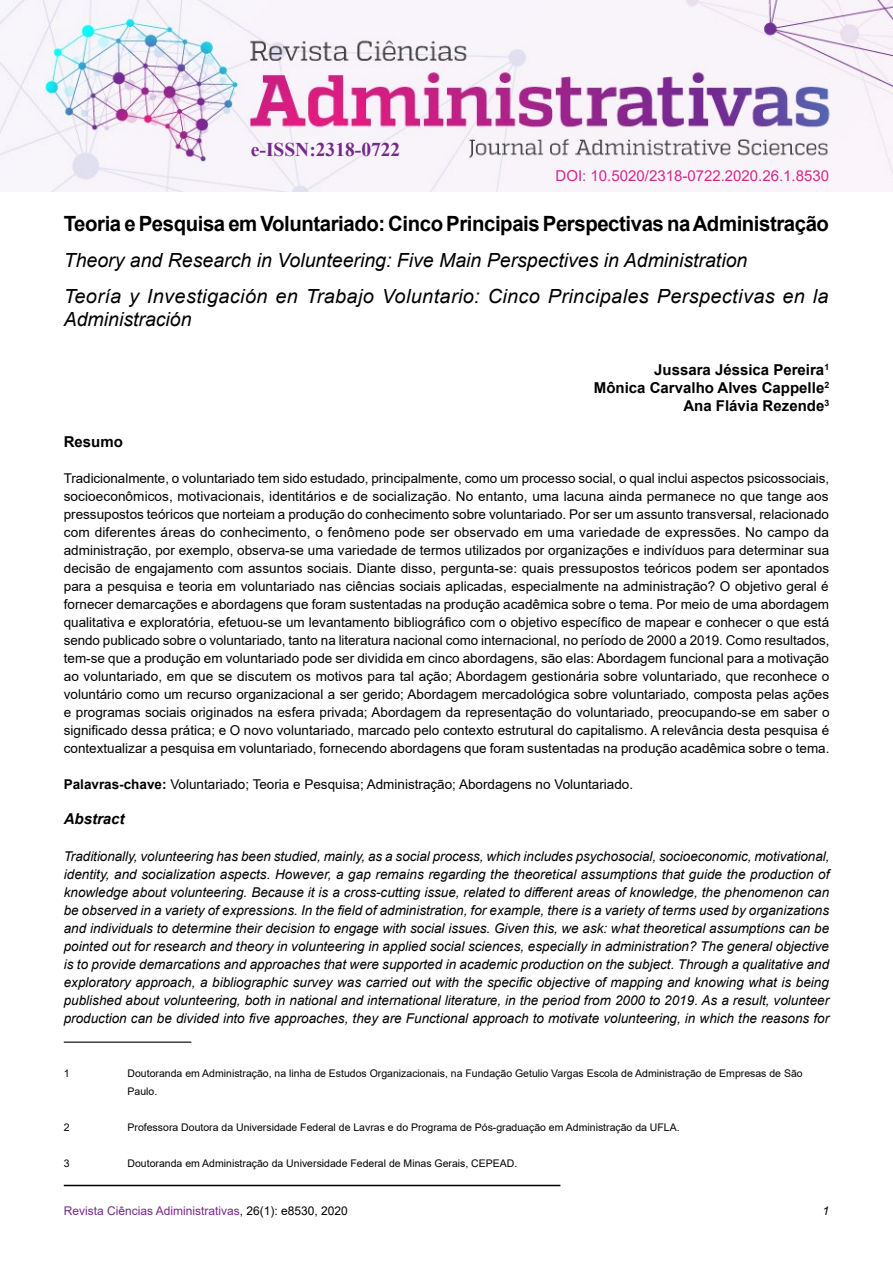
<style>
.page{position:relative;width:893px;height:1263px;background:#fff}
.page>*{position:absolute;margin:0;border:0;box-sizing:border-box;transform-origin:0 0}
.t1{font:700 21px "Arial";letter-spacing:-.02em;color:#000}
.t2{font:italic 19.5px/36px "Arial";color:#000}
.t3{font:700 19.5px "Times New Roman";color:#742a89}
.t4{font:700 15px/18px "Arial";color:#000;text-align:right}
.t5{font:15px "Arial";color:#d5288b}
.t6{font:italic 700 15px "Arial";color:#000}
.t7{font:13.5px/18px "Arial";color:#000;text-align:justify}
.t8{font:italic 13.5px/18px "Arial";color:#000;text-align:justify}
.t9{font:12px "Arial";color:#742a89}
.t10{font:italic 12px "Arial";color:#000}
.t11{font:10.5px/18px "Arial";color:#000}
.s1{font-weight:700}
.s2{color:#000}
</style>
<div class="page">
<hr style="left:64px;top:1185px;width:496px;height:1px;background:#000">
<img style="left:0;top:0;width:893px;height:191px">
<hr style="left:64px;top:1041px;width:127px;height:2px;background:#000">
<h2 class="t3" style="left:251px;top:135px;width:151px">e-ISSN:2318-0722</h2>
<p class="t5" style="left:556px;top:165px;width:275px">DOI: 10.5020/2318-0722.2020.26.1.8530</p>
<h1 class="t1" style="left:64px;top:208px;width:767px">Teoria e Pesquisa em Voluntariado: Cinco Principais Perspectivas na Administração</h1>
<h2 class="t2" style="left:64px;top:242px;width:766px">Theory and Research in Volunteering: Five Main Perspectives in Administration<br>Teoría y Investigación en Trabajo Voluntario: Cinco Principales Perspectivas en la</h2>
<h2 class="t2" style="left:64px;top:301px;width:129px">Administración</h2>
<p class="t4" style="left:594px;top:360px;width:237px">Jussara Jéssica Pereira<sup>1<br></sup>Mônica Carvalho Alves Cappelle<sup>2<br></sup>Ana Flávia Rezende<sup>3</sup></p>
<p class="t4" style="left:64px;top:432px;width:61px">Resumo</p>
<p class="t7" style="left:64px;top:469px;width:767px">Tradicionalmente, o voluntariado tem sido estudado, principalmente, como um processo social, o qual inclui aspectos psicossociais, socioeconômicos, motivacionais, identitários e de socialização. No entanto, uma lacuna ainda permanece no que tange aos pressupostos teóricos que norteiam a produção do conhecimento sobre voluntariado. Por ser um assunto transversal, relacionado com diferentes áreas do conhecimento, o fenômeno pode ser observado em uma variedade de expressões. No campo da administração, por exemplo, observa-se uma variedade de termos utilizados por organizações e indivíduos para determinar sua decisão de engajamento com assuntos sociais. Diante disso, pergunta-se: quais pressupostos teóricos podem ser apontados para a pesquisa e teoria em voluntariado nas ciências sociais aplicadas, especialmente na administração? O objetivo geral é fornecer demarcações e abordagens que foram sustentadas na produção acadêmica sobre o tema. Por meio de uma abordagem qualitativa e exploratória, efetuou-se um levantamento bibliográfico com o objetivo específico de mapear e conhecer o que está sendo publicado sobre o voluntariado, tanto na literatura nacional como internacional, no período de 2000 a 2019. Como resultados, tem-se que a produção em voluntariado pode ser dividida em cinco abordagens, são elas: Abordagem funcional para a motivação ao voluntariado, em que se discutem os motivos para tal ação; Abordagem gestionária sobre voluntariado, que reconhece o voluntário como um recurso organizacional a ser gerido; Abordagem mercadológica sobre voluntariado, composta pelas ações e programas sociais originados na esfera privada; Abordagem da representação do voluntariado, preocupando-se em saber o significado dessa prática; e O novo voluntariado, marcado pelo contexto estrutural do capitalismo. A relevância desta pesquisa é contextualizar a pesquisa em voluntariado, fornecendo abordagens que foram sustentadas na produção acadêmica sobre o tema.</p>
<p class="t7" style="left:64px;top:775px;width:571px"><span class="s1">Palavras-chave:</span> Voluntariado; Teoria e Pesquisa; Administração; Abordagens no Voluntariado.</p>
<p class="t6" style="left:64px;top:808px;width:62px">Abstract</p>
<p class="t8" style="left:64px;top:847px;width:767px">Traditionally, volunteering has been studied, mainly, as a social process, which includes psychosocial, socioeconomic, motivational, identity, and socialization aspects. However, a gap remains regarding the theoretical assumptions that guide the production of knowledge about volunteering. Because it is a cross-cutting issue, related to different areas of knowledge, the phenomenon can be observed in a variety of expressions. In the field of administration, for example, there is a variety of terms used by organizations and individuals to determine their decision to engage with social issues. Given this, we ask: what theoretical assumptions can be pointed out for research and theory in volunteering in applied social sciences, especially in administration? The general objective is to provide demarcations and approaches that were supported in academic production on the subject. Through a qualitative and exploratory approach, a bibliographic survey was carried out with the specific objective of mapping and knowing what is being published about volunteering, both in national and international literature, in the period from 2000 to 2019. As a result, volunteer production can be divided into five approaches, they are Functional approach to motivate volunteering, in which the reasons for</p>
<p class="t11" style="left:64px;top:1064px;width:7px">1</p>
<p class="t11" style="left:128px;top:1064px;width:677px">Doutoranda em Administração, na linha de Estudos Organizacionais, na Fundação Getulio Vargas Escola de Administração de Empresas de São<br>Paulo.</p>
<p class="t11" style="left:64px;top:1118px;width:7px">2</p>
<p class="t11" style="left:128px;top:1118px;width:554px">Professora Doutora da Universidade Federal de Lavras e do Programa de Pós-graduação em Administração da UFLA.</p>
<p class="t11" style="left:64px;top:1154px;width:7px">3</p>
<p class="t11" style="left:128px;top:1154px;width:391px">Doutoranda em Administração da Universidade Federal de Minas Gerais, CEPEAD.</p>
<p class="t9" style="left:64px;top:1202px;width:286px">Revista Ciências Adiministrativas<span class="s2">, 26(1): e8530, 2020</span></p>
<p class="t10" style="left:822px;top:1203px;width:8px">1</p>
</div>
